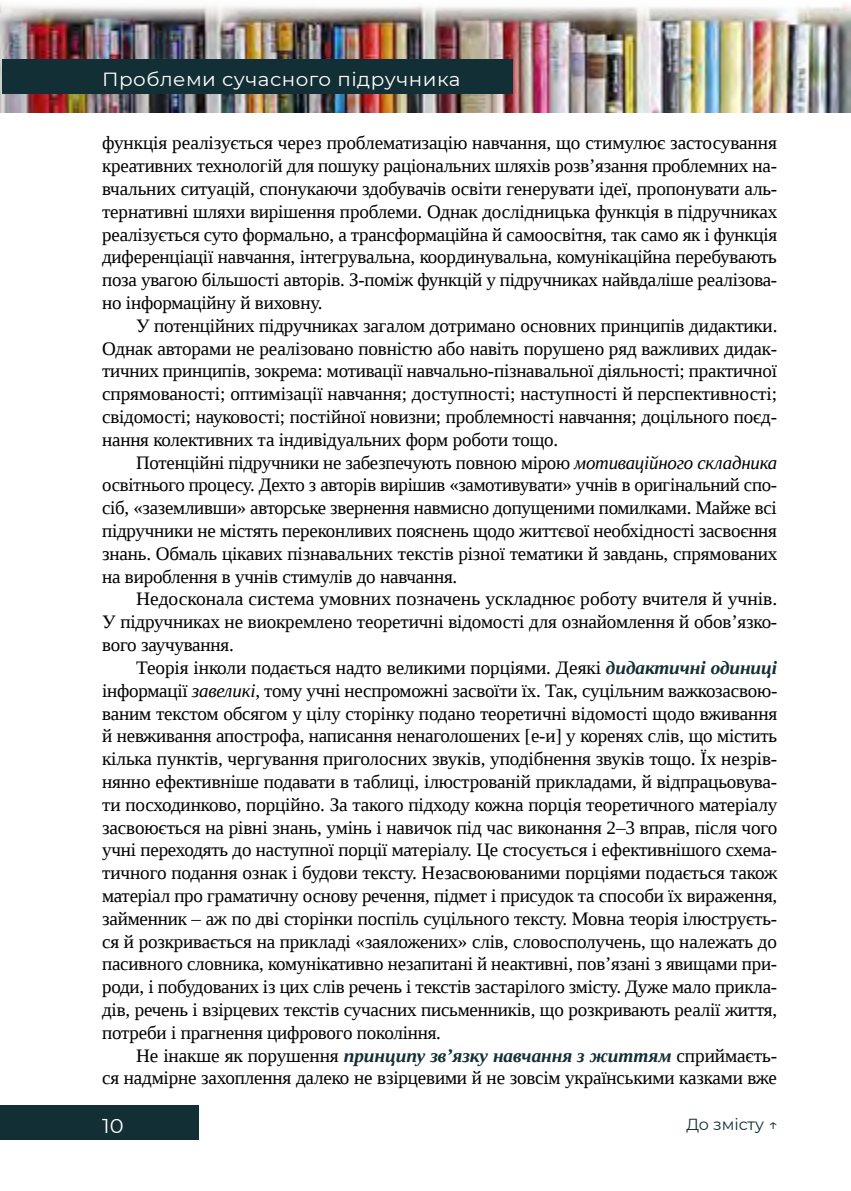
<style>
.page{position:relative;width:851px;height:1191px;background:#fff}
.page>*{position:absolute;margin:0;border:0;box-sizing:border-box;transform-origin:0 0}
.t1{font:20px "Montserrat";color:#fff;scale:1.05 1}
.t2{font:19px/22.8px "Liberation Serif";letter-spacing:-.01em;color:#000;text-align:justify}
.t3{font:19px "Montserrat";letter-spacing:.025em;color:#fff;scale:1.05 1}
.t4{font:16px "Montserrat";color:#122f35}
.s1{font-style:italic}
.s2{font-weight:700;font-style:italic;color:#122f35}
</style>
<div class="page">
<img style="left:0;top:4px;width:850px;height:109px">
<div style="left:2px;top:60px;width:510px;height:34px;background:#122f35"></div>
<div style="left:0;top:1106px;width:198px;height:34px;background:#122f35"></div>
<p class="t3" style="left:102px;top:66px;width:343px">Проблеми сучасного підручника</p>
<p class="t2" style="left:102px;top:131px;width:676px">функція реалізується через проблематизацію навчання, що стимулює застосування креативних технологій для пошуку раціональних шляхів розв’язання проблемних на&shy;вчальних ситуацій, спонукаючи здобувачів освіти генерувати ідеї, пропонувати аль&shy;тернативні шляхи вирішення проблеми. Однак дослідницька функція в підручниках реалізується суто формально, а трансформаційна й самоосвітня, так само як і функція диференціації навчання, інтегрувальна, координувальна, комунікаційна перебувають поза увагою більшості авторів. З‑поміж функцій у підручниках найвдаліше реалізова&shy;но інформаційну й виховну.</p>
<p class="t2" style="left:102px;top:314px;width:676px;text-indent:34px">У потенційних підручниках загалом дотримано основних принципів дидактики.<br>Однак авторами не реалізовано повністю або навіть порушено ряд важливих дидак&shy;тичних принципів, зокрема: мотивації навчально-пізнавальної діяльності; практичної спрямованості; оптимізації навчання; доступності; наступності й перспективності; свідомості; науковості; постійної новизни; проблемності навчання; доцільного поєд&shy;нання колективних та індивідуальних форм роботи тощо.</p>
<p class="t2" style="left:102px;top:451px;width:676px;text-indent:34px">Потенційні підручники не забезпечують повною мірою <span class="s1">мотиваційного складника </span>освітнього процесу. Дехто з авторів вирішив «замотивувати» учнів в оригінальний спо&shy;сіб, «заземливши» авторське звернення навмисно допущеними помилками. Майже всі підручники не містять переконливих пояснень щодо життєвої необхідності засвоєння знань. Обмаль цікавих пізнавальних текстів різної тематики й завдань, спрямованих на вироблення в учнів стимулів до навчання.</p>
<p class="t2" style="left:102px;top:587px;width:676px;text-indent:34px">Недосконала система умовних позначень ускладнює роботу вчителя й учнів.<br>У підручниках не виокремлено теоретичні відомості для ознайомлення й обов’язко&shy;вого заучування.</p>
<p class="t2" style="left:102px;top:656px;width:676px;text-indent:34px">Теорія інколи подається надто великими порціями. Деякі <span class="s2">дидактичні одиниці </span>інформації <span class="s1">завеликі</span>, тому учні неспроможні засвоїти їх. Так, суцільним важкозасвою&shy;ваним текстом обсягом у цілу сторінку подано теоретичні відомості щодо вживання й невживання апострофа, написання ненаголошених [е-и] у коренях слів, що містить кілька пунктів, чергування приголосних звуків, уподібнення звуків тощо. Їх незрів&shy;нянно ефективніше подавати в таблиці, ілюстрованій прикладами, й відпрацьовува&shy;ти посходинково, порційно. За такого підходу кожна порція теоретичного матеріалу засвоюється на рівні знань, умінь і навичок під час виконання 2–3 вправ, після чого учні переходять до наступної порції матеріалу. Це стосується і ефективнішого схема&shy;тичного подання ознак і будови тексту. Незасвоюваними порціями подається також матеріал про граматичну основу речення, підмет і присудок та способи їх вираження, займенник – аж по дві сторінки поспіль суцільного тексту. Мовна теорія ілюструєть&shy;ся й розкривається на прикладі «заяложених» слів, словосполучень, що належать до пасивного словника, комунікативно незапитані й неактивні, пов’язані з явищами при&shy;роди, і побудованих із цих слів речень і текстів застарілого змісту. Дуже мало прикла&shy;дів, речень і взірцевих текстів сучасних письменників, що розкривають реалії життя, потреби і прагнення цифрового покоління.</p>
<p class="t2" style="left:102px;top:1043px;width:676px;text-align:right">Не інакше як порушення <span class="s2">принципу зв’язку навчання з життям</span> сприймаєть-<br>ся надмірне захоплення далеко не взірцевими й не зовсім українськими казками вже</p>
<p class="t4" style="left:686px;top:1113px;width:93px">До змісту ↑</p>
<p class="t1" style="left:102px;top:1111px;width:22px">10</p>
</div>
